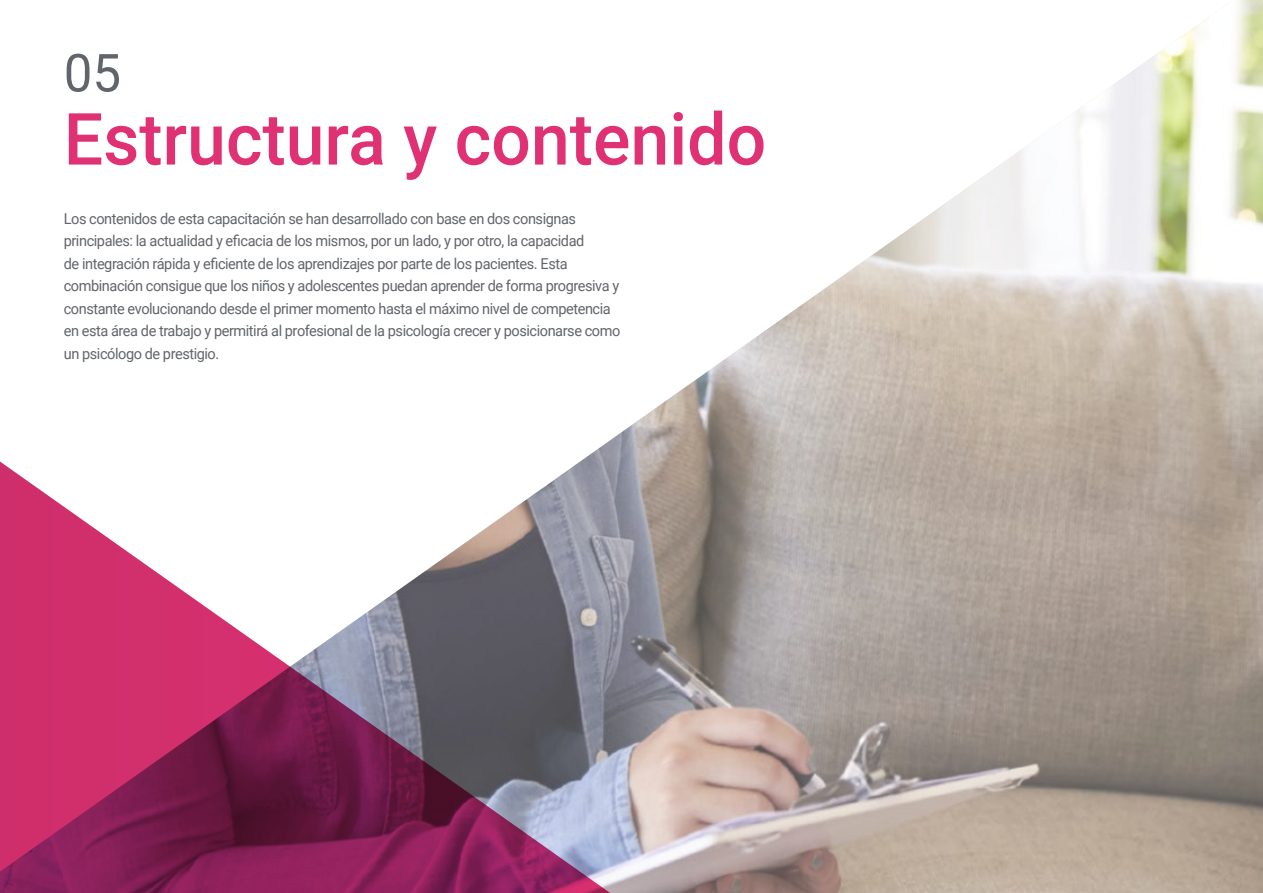
<style>
.page{position:relative;width:1263px;height:893px;background:#fff}
.page>*{position:absolute;margin:0;border:0;box-sizing:border-box;transform-origin:0 0}
.t1{font:500 72px "Roboto";color:#df3174}
.t2{font:52.5px "Roboto";color:#61646a}
.t3{font:15px/22.5px "Roboto";letter-spacing:-.03em;color:#61646a}
</style>
<div class="page">
<img style="left:602px;top:0;width:661px;height:893px">
<svg style="left:0;top:446px;width:640px;height:447px"></svg>
<h2 class="t2" style="left:64px;top:36px;width:59px">05</h2>
<h1 class="t1" style="left:64px;top:89px;width:704px">Estructura y contenido</h1>
<p class="t3" style="left:64px;top:207px;width:558px">Los contenidos de esta capacitación se han desarrollado con base en dos consignas principales: la actualidad y eficacia de los mismos, por un lado, y por otro, la capacidad<br>de integración rápida y eficiente de los aprendizajes por parte de los pacientes. Esta combinación consigue que los niños y adolescentes puedan aprender de forma progresiva y constante evolucionando desde el primer momento hasta el máximo nivel de competencia en esta área de trabajo y permitirá al profesional de la psicología crecer y posicionarse como un psicólogo de prestigio.</p>
</div>
